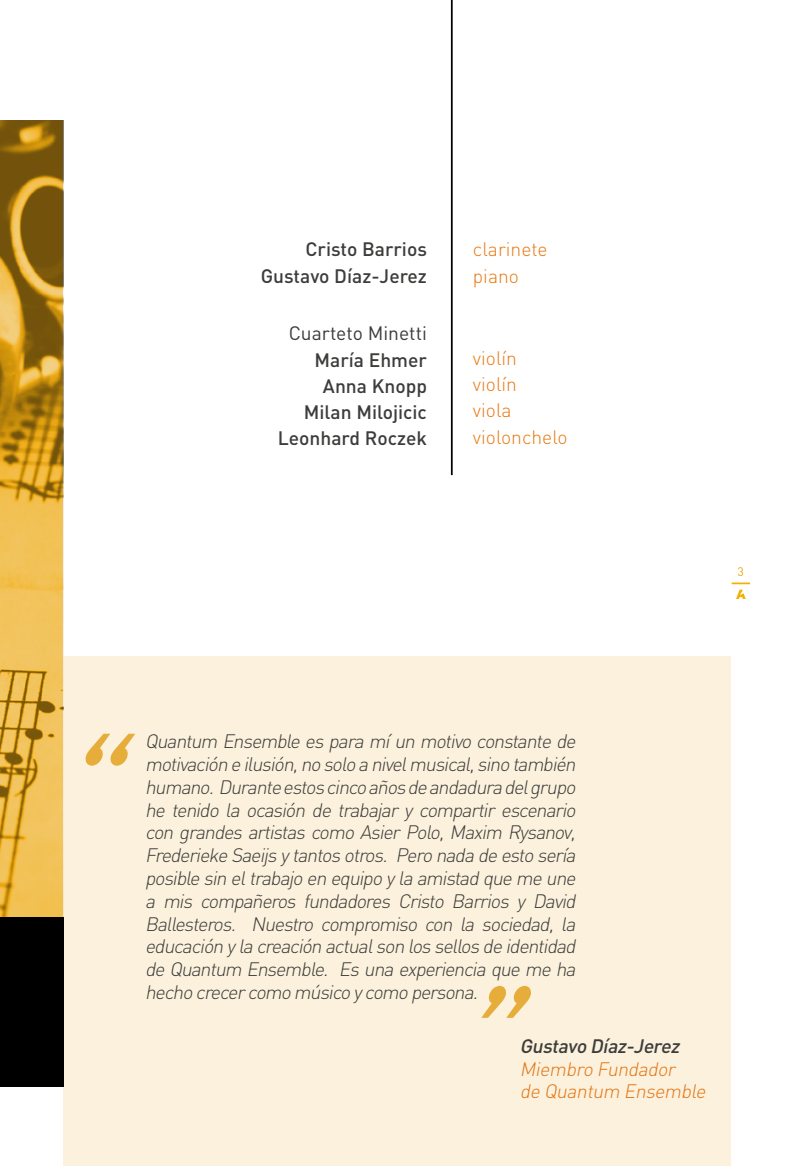
<style>
.page{position:relative;width:794px;height:1166px;background:#fff}
.page>*{position:absolute;margin:0;border:0;box-sizing:border-box;transform-origin:0 0}
.t1{font:italic 300 19.25px/22.8px "DIN Pro";color:#3c3c3b;text-align:justify}
.t2{font:500 19.25px/26.2px "DIN Pro";color:#3c3c3b;text-align:right}
.t3{font:300 19.25px/26.2px "DIN Pro";color:#e87812}
.t4{font:italic 300 19.25px/22.8px "DIN Pro";color:#e37514}
.t5{font:italic 500 19.25px "DIN Pro";color:#3c3c3b}
.t6{font:19.25px "DIN Pro";color:#3c3c3b}
.t7{font:12.25px "DIN Pro";color:#e8ab12}
</style>
<div class="page">
<div style="left:63px;top:656px;width:668px;height:510px;background:#fbf1dc"></div>
<img style="left:0;top:120px;width:63px;height:797px">
<div style="left:0;top:917px;width:63px;height:169px;background:#000"></div>
<svg style="left:85px;top:734px;width:50px;height:32px"></svg>
<svg style="left:481px;top:986px;width:50px;height:32px"></svg>
<hr style="left:451px;top:0;width:1px;height:475px;background:#000">
<svg style="left:731px;top:582px;width:19px;height:17px"></svg>
<p class="t2" style="left:261px;top:235px;width:168px">Cristo Barrios<br>Gustavo Díaz-Jerez</p>
<p class="t6" style="left:289px;top:320px;width:140px">Cuarteto Minetti</p>
<p class="t2" style="left:278px;top:346px;width:151px">María Ehmer<br>Anna Knopp<br>Milan Milojicic<br>Leonhard Roczek</p>
<p class="t3" style="left:473px;top:235px;width:76px">clarinete piano</p>
<p class="t3" style="left:473px;top:344px;width:96px">violín<br>violín<br>viola violonchelo</p>
<p class="t7" style="left:737px;top:563px;width:8px">3</p>
<p class="t1" style="left:145px;top:729px;width:436px">Quantum Ensembleesparamíunmotivoconstantede motivacióneilusión,nosoloanivelmusical,sinotambién humano.Duranteestoscincoañosdeandaduradelgrupo he tenido la ocasión de trabajar y compartir escenario con grandes artistas como Asier Polo, Maxim Rysanov, FrederiekeSaeijsytantosotros. Peronadadeestosería posiblesineltrabajoenequipoylaamistadquemeune a mis compañeros fundadores Cristo Barrios y David Ballesteros. Nuestro compromiso con la sociedad, la educaciónylacreaciónactualsonlossellosdeidentidad deQuantum Ensemble. Esunaexperienciaquemeha hechocrecercomomúsicoycomopersona.</p>
<p class="t5" style="left:520px;top:1033px;width:165px">Gustavo Díaz-Jerez</p>
<p class="t4" style="left:520px;top:1056px;width:192px">Miembro Fundador<br>de Quantum Ensemble</p>
</div>
